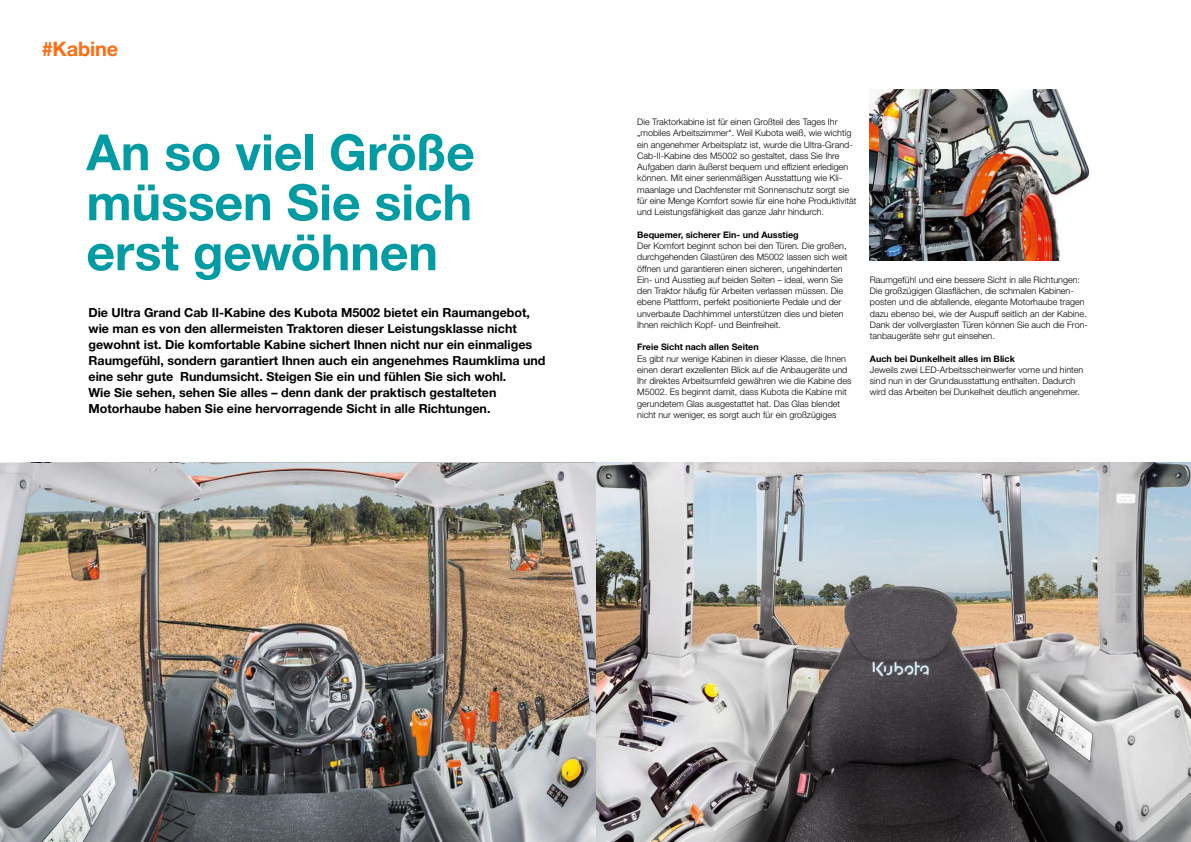
<style>
.page{position:relative;width:1191px;height:842px;background:#fff}
.page>*{position:absolute;margin:0;border:0;box-sizing:border-box;transform-origin:0 0}
.t1{font:700 50px/50px "Helvetica Neue LT Std";letter-spacing:-.005em;color:#009ba3;text-align:justify}
.t2{font:700 20px "Helvetica Neue LT Std";letter-spacing:-.01em;color:#ff6c11}
.t3{font:700 12.5px/16px "Helvetica Neue LT Std";color:#000}
.t4{font:300 9px/11.2px "Helvetica Neue LT Pro";color:#000}
.t5{font:700 9px "Helvetica Neue LT Std";color:#000}
</style>
<div class="page">
<img style="left:0;top:463px;width:1191px;height:379px">
<img style="left:870px;top:89px;width:220px;height:171px">
<img style="left:0;top:464px;width:595px;height:378px">
<h2 class="t2" style="left:42px;top:36px;width:78px">#Kabine</h2>
<h1 class="t1" style="left:86px;top:126px;width:390px">An so viel Größe müssen Sie sich erst gewöhnen</h1>
<p class="t3" style="left:88px;top:304px;width:458px">Die Ultra Grand Cab II-Kabine des Kubota M5002 bietet ein Raumangebot, wie man es von den allermeisten Traktoren dieser Leistungsklasse nicht gewohnt ist. Die komfortable Kabine sichert Ihnen nicht nur ein einmaliges Raumgefühl, sondern garantiert Ihnen auch ein angenehmes Raumklima und eine sehr gute Rundumsicht. Steigen Sie ein und fühlen Sie sich wohl.<br>Wie Sie sehen, sehen Sie alles – denn dank der praktisch gestalteten Motorhaube haben Sie eine hervorragende Sicht in alle Richtungen.</p>
<p class="t4" style="left:637px;top:116px;width:221px">Die Traktorkabine ist für einen Großteil des Tages Ihr „mobiles Arbeitszimmer“. Weil Kubota weiß, wie wichtig ein angenehmer Arbeitsplatz ist, wurde die Ultra-Grand-Cab-II-Kabine des M5002 so gestaltet, dass Sie Ihre Aufgaben darin äußerst bequem und effizient erledigen können. Mit einer serienmäßigen Ausstattung wie Kli&shy;maanlage und Dachfenster mit Sonnenschutz sorgt sie für eine Menge Komfort sowie für eine hohe Produktivität und Leistungsfähigkeit das ganze Jahr hindurch.</p>
<p class="t5" style="left:637px;top:229px;width:163px">Bequemer, sicherer Ein- und Ausstieg</p>
<p class="t4" style="left:637px;top:240px;width:212px">Der Komfort beginnt schon bei den Türen. Die großen, durchgehenden Glastüren des M5002 lassen sich weit öffnen und garantieren einen sicheren, ungehinderten Ein- und Ausstieg auf beiden Seiten – ideal, wenn Sie den Traktor häufig für Arbeiten verlassen müssen. Die ebene Plattform, perfekt positionierte Pedale und der unverbaute Dachhimmel unterstützen dies und bieten Ihnen reichlich Kopf- und Beinfreiheit.</p>
<p class="t5" style="left:637px;top:341px;width:123px">Freie Sicht nach allen Seiten</p>
<p class="t4" style="left:637px;top:352px;width:216px">Es gibt nur wenige Kabinen in dieser Klasse, die Ihnen einen derart exzellenten Blick auf die Anbaugeräte und Ihr direktes Arbeitsumfeld gewähren wie die Kabine des M5002. Es beginnt damit, dass Kubota die Kabine mit gerundetem Glas ausgestattet hat. Das Glas blendet nicht nur weniger, es sorgt auch für ein großzügiges</p>
<p class="t4" style="left:870px;top:274px;width:219px">Raumgefühl und eine bessere Sicht in alle Richtungen:<br>Die großzügigen Glasflächen, die schmalen Kabinen&shy;posten und die abfallende, elegante Motorhaube tragen dazu ebenso bei, wie der Auspuff seitlich an der Kabine.<br>Dank der vollverglasten Türen können Sie auch die Fron&shy;tanbaugeräte sehr gut einsehen.</p>
<p class="t5" style="left:870px;top:353px;width:147px">Auch bei Dunkelheit alles im Blick</p>
<p class="t4" style="left:870px;top:364px;width:215px">Jeweils zwei LED-Arbeitsscheinwerfer vorne und hinten sind nun in der Grundausstattung enthalten. Dadurch wird das Arbeiten bei Dunkelheit deutlich angenehmer.</p>
</div>
